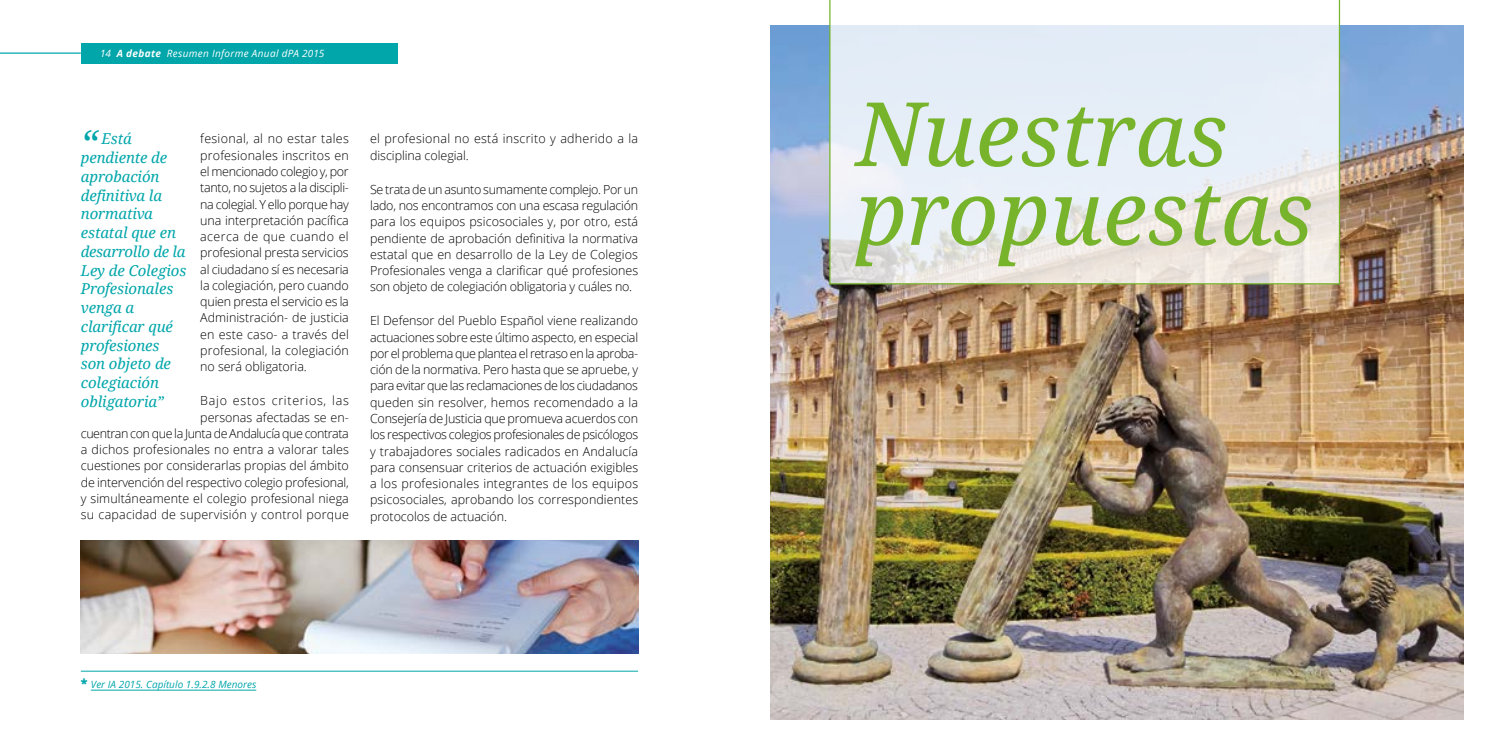
<style>
.page{position:relative;width:1489px;height:745px;background:#fff}
.page>*{position:absolute;margin:0;border:0;box-sizing:border-box;transform-origin:0 0}
.t1{font:italic 88.75px/78.8px "Droid Serif";color:#77b42b}
.t2{font:italic 37.5px "Droid Serif";color:#00a6aa}
.t3{font:italic 15px/18.8px "Droid Serif";letter-spacing:-.005em;color:#00a6aa}
.t4{font:300 12.5px/16.2px "Open Sans";color:#000;text-align:justify}
.t5{font:300 12.5px/16.2px "Open Sans";letter-spacing:.02em;color:#000}
.t6{font:italic 10px "Open Sans";letter-spacing:.03em;color:#fff}
.t7{font:italic 10px "Open Sans";color:#00a6aa}
.s1{font-weight:700}
.s2{font-weight:800;font-style:normal;font-size:12.5px}
</style>
<div class="page">
<hr style="left:0;top:52px;width:81px;height:2px;background:#00a6aa">
<div style="left:81px;top:43px;width:316px;height:21px;background:#00a6aa"></div>
<img style="left:770px;top:25px;width:692px;height:694px">
<img style="left:81px;top:540px;width:557px;height:113px">
<hr style="left:91px;top:689px;width:165px;height:1px;background:#00a6aa">
<hr style="left:81px;top:670px;width:557px;height:1px;background:#00a6aa">
<svg style="left:829px;top:0;width:510px;height:284px;background:#e7ecf0"></svg>
<p class="t6" style="left:100px;top:46px;width:225px">14 <span class="s1">A debate</span> Resumen Informe Anual dPA 2015</p>
<h2 class="t2" style="left:81px;top:120px;width:18px">“</h2>
<p class="t3" style="left:81px;top:129px;width:107px;text-indent:21px">Está pendiente de aprobación definitiva la normativa estatal que en desarrollo de la<br>Ley de Colegios<br>Profesionales venga a clarificar qué profesiones son objeto de colegiación obligatoria”</p>
<p class="t4" style="left:200px;top:130px;width:150px">fesional, al no estar tales profesionales inscritos en el mencionado colegio y, por tanto, no sujetos a la discipli&shy;na colegial. Y ello porque hay una interpretación pacífica acerca de que cuando el profesional presta servicios al ciudadano sí es necesaria la colegiación, pero cuando quien presta el servicio es la Administración- de justicia en este caso- a través del profesional, la colegiación no será obligatoria.</p>
<p class="t4" style="left:81px;top:392px;width:269px;text-align:right">Bajo estos criterios, las<br>personas afectadas se en-<br>cuentran con que la Junta de Andalucía que contrata a dichos profesionales no entra a valorar tales cuestiones por considerarlas propias del ámbito de intervención del respectivo colegio profesional, y simultáneamente el colegio profesional niega su capacidad de supervisión y control porque</p>
<p class="t5" style="left:370px;top:130px;width:269px">el profesional no está inscrito y adherido a la disciplina colegial.</p>
<p class="t4" style="left:370px;top:181px;width:269px">Se trata de un asunto sumamente complejo. Por un lado, nos encontramos con una escasa regulación para los equipos psicosociales y, por otro, está pendiente de aprobación definitiva la normativa estatal que en desarrollo de la Ley de Colegios Profesionales venga a clarificar qué profesiones son objeto de colegiación obligatoria y cuáles no.</p>
<p class="t4" style="left:370px;top:312px;width:269px">El Defensor del Pueblo Español viene realizando actuaciones sobre este último aspecto, en especial por el problema que plantea el retraso en la aproba&shy;ción de la normativa. Pero hasta que se apruebe, y para evitar que las reclamaciones de los ciudadanos queden sin resolver, hemos recomendado a la Consejería de Justicia que promueva acuerdos con los respectivos colegios profesionales de psicólogos y trabajadores sociales radicados en Andalucía para consensuar criterios de actuación exigibles a los profesionales integrantes de los equipos psicosociales, aprobando los correspondientes protocolos de actuación.</p>
<p class="t7" style="left:81px;top:676px;width:177px"><span class="s2">*</span> Ver IA 2015. Capítulo 1.9.2.8 Menores</p>
<h1 class="t1" style="left:855px;top:95px;width:459px">Nuestras propuestas</h1>
</div>
